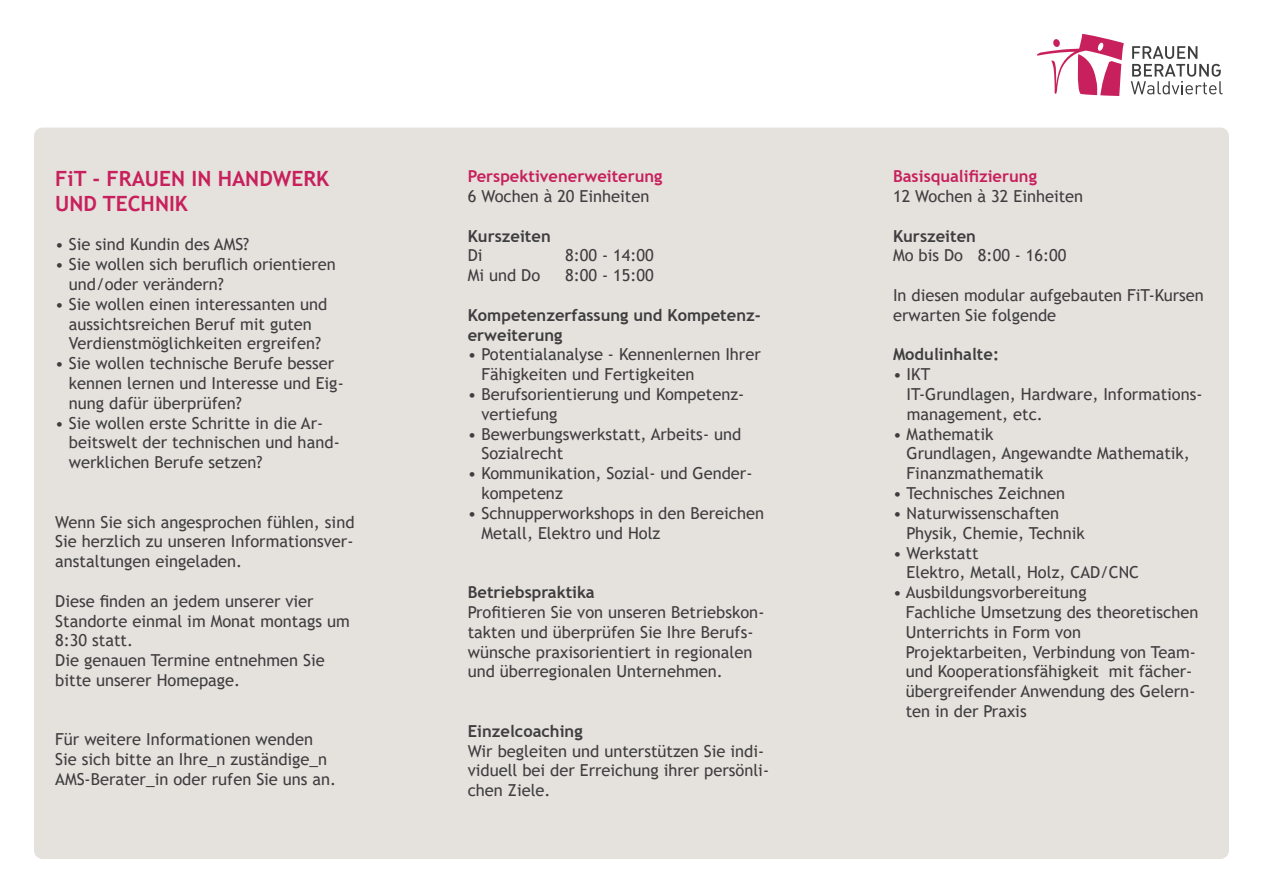
<style>
.page{position:relative;width:1263px;height:893px;background:#fff}
.page>*{position:absolute;margin:0;border:0;box-sizing:border-box;transform-origin:0 0}
.t1{font:700 21px/25.2px "Trebuchet MS";color:#c7205c}
.t2{font:16.5px/19.8px "Trebuchet MS";color:#3e3e3f}
.t3{font:700 16.5px/19.8px "Trebuchet MS";color:#3e3e3f}
.t4{font:700 16.5px/19.8px "Trebuchet MS";color:#c7205c}
.s1{font-weight:400;color:#3e3e3f}
.s2{font-weight:400}
.s3{font-weight:700}
.s4{font-weight:700;color:#c7205c}
</style>
<div class="page">
<div style="left:34px;top:128px;width:1195px;height:731px;background:#e5e1dd;border-radius:9px"></div>
<svg style="left:1131px;top:46px;width:91px;height:48px"></svg>
<svg style="left:1037px;top:34px;width:87px;height:62px"></svg>
<p class="t1" style="left:55px;top:166px;width:275px">FiT - FRAUEN IN HANDWERK<br>UND TECHNIK</p>
<p class="t2" style="left:55px;top:234px;width:196px">• Sie sind Kundin des AMS?</p>
<p class="t2" style="left:69px;top:254px;width:268px;text-indent:-14px">• Sie wollen sich beruflich orientieren und/oder verändern?</p>
<p class="t2" style="left:55px;top:294px;width:274px;text-align:center">• Sie wollen einen interessanten und aussichtsreichen Beruf mit guten<br>Verdienstmöglichkeiten ergreifen?</p>
<p class="t2" style="left:69px;top:353px;width:276px;text-indent:-14px">• Sie wollen technische Berufe besser kennen lernen und Interesse und Eig&shy;nung dafür überprüfen?</p>
<p class="t2" style="left:69px;top:413px;width:272px;text-indent:-14px">• Sie wollen erste Schritte in die Ar&shy;beitswelt der technischen und hand&shy;werklichen Berufe setzen?</p>
<p class="t2" style="left:55px;top:512px;width:301px;text-align:justify">Wenn Sie sich angesprochen fühlen, sind Sie herzlich zu unseren Informationsver&shy;anstaltungen eingeladen.</p>
<p class="t2" style="left:55px;top:591px;width:296px">Diese finden an jedem unserer vier<br>Standorte einmal im Monat montags um<br>8:30 statt.<br>Die genauen Termine entnehmen Sie bitte unserer Homepage.</p>
<p class="t2" style="left:55px;top:729px;width:283px">Für weitere Informationen wenden<br>Sie sich bitte an Ihre_n zuständige_n<br>AMS-Berater_in oder rufen Sie uns an.</p>
<p class="t4" style="left:468px;top:166px;width:196px">Perspektivenerweiterung<br><span class="s1">6 Wochen à 20 Einheiten</span></p>
<p class="t3" style="left:468px;top:226px;width:84px">Kurszeiten<br><span class="s2">Di</span></p>
<p class="t2" style="left:565px;top:246px;width:90px">8:00 - 14:00</p>
<p class="t2" style="left:468px;top:265px;width:74px">Mi und Do</p>
<p class="t2" style="left:565px;top:265px;width:90px">8:00 - 15:00</p>
<p class="t3" style="left:468px;top:305px;width:295px">Kompetenzerfassung und Kompetenz&shy;erweiterung</p>
<p class="t2" style="left:481px;top:345px;width:281px;text-indent:-14px">• Potentialanalyse - Kennenlernen Ihrer<br>Fähigkeiten und Fertigkeiten</p>
<p class="t2" style="left:481px;top:384px;width:264px;text-indent:-14px">• Berufsorientierung und Kompetenz&shy;vertiefung</p>
<p class="t2" style="left:481px;top:424px;width:261px;text-indent:-14px">• Bewerbungswerkstatt, Arbeits- und<br>Sozialrecht</p>
<p class="t2" style="left:481px;top:463px;width:273px;text-indent:-14px">• Kommunikation, Sozial- und Gender&shy;kompetenz</p>
<p class="t2" style="left:481px;top:503px;width:284px;text-indent:-14px">• Schnupperworkshops in den Bereichen<br>Metall, Elektro und Holz</p>
<p class="t2" style="left:468px;top:582px;width:298px"><span class="s3">Betriebspraktika<br></span>Profitieren Sie von unseren Betriebskon&shy;takten und überprüfen Sie Ihre Berufs&shy;wünsche praxisorientiert in regionalen und überregionalen Unternehmen.</p>
<p class="t2" style="left:468px;top:721px;width:303px"><span class="s3">Einzelcoaching<br></span>Wir begleiten und unterstützen Sie indi&shy;viduell bei der Erreichung ihrer persönli&shy;chen Ziele.</p>
<p class="t2" style="left:893px;top:166px;width:192px"><span class="s4">Basisqualifizierung<br></span>12 Wochen à 32 Einheiten</p>
<p class="t2" style="left:893px;top:226px;width:175px"><span class="s3">Kurszeiten<br></span>Mo bis Do 8:00 - 16:00</p>
<p class="t2" style="left:893px;top:285px;width:312px">In diesen modular aufgebauten FiT-Kursen erwarten Sie folgende</p>
<p class="t3" style="left:893px;top:345px;width:108px">Modulinhalte:</p>
<p class="t2" style="left:907px;top:364px;width:297px;text-indent:-14px">• IKT<br>IT-Grundlagen, Hardware, Informations&shy;management, etc.</p>
<p class="t2" style="left:907px;top:424px;width:285px;text-indent:-14px">• Mathematik<br>Grundlagen, Angewandte Mathematik,<br>Finanzmathematik</p>
<p class="t2" style="left:893px;top:483px;width:174px">• Technisches Zeichnen</p>
<p class="t2" style="left:907px;top:503px;width:180px;text-indent:-14px">• Naturwissenschaften<br>Physik, Chemie, Technik</p>
<p class="t2" style="left:907px;top:543px;width:234px;text-indent:-14px">• Werkstatt<br>Elektro, Metall, Holz, CAD/CNC</p>
<p class="t2" style="left:906px;top:582px;width:294px;text-indent:-13px">• Ausbildungsvorbereitung<br>Fachliche Umsetzung des theoretischen<br>Unterrichts in Form von<br>Projektarbeiten, Verbindung von Team&shy;und Kooperationsfähigkeit mit fächer&shy;übergreifender Anwendung des Gelern&shy;ten in der Praxis</p>
</div>
